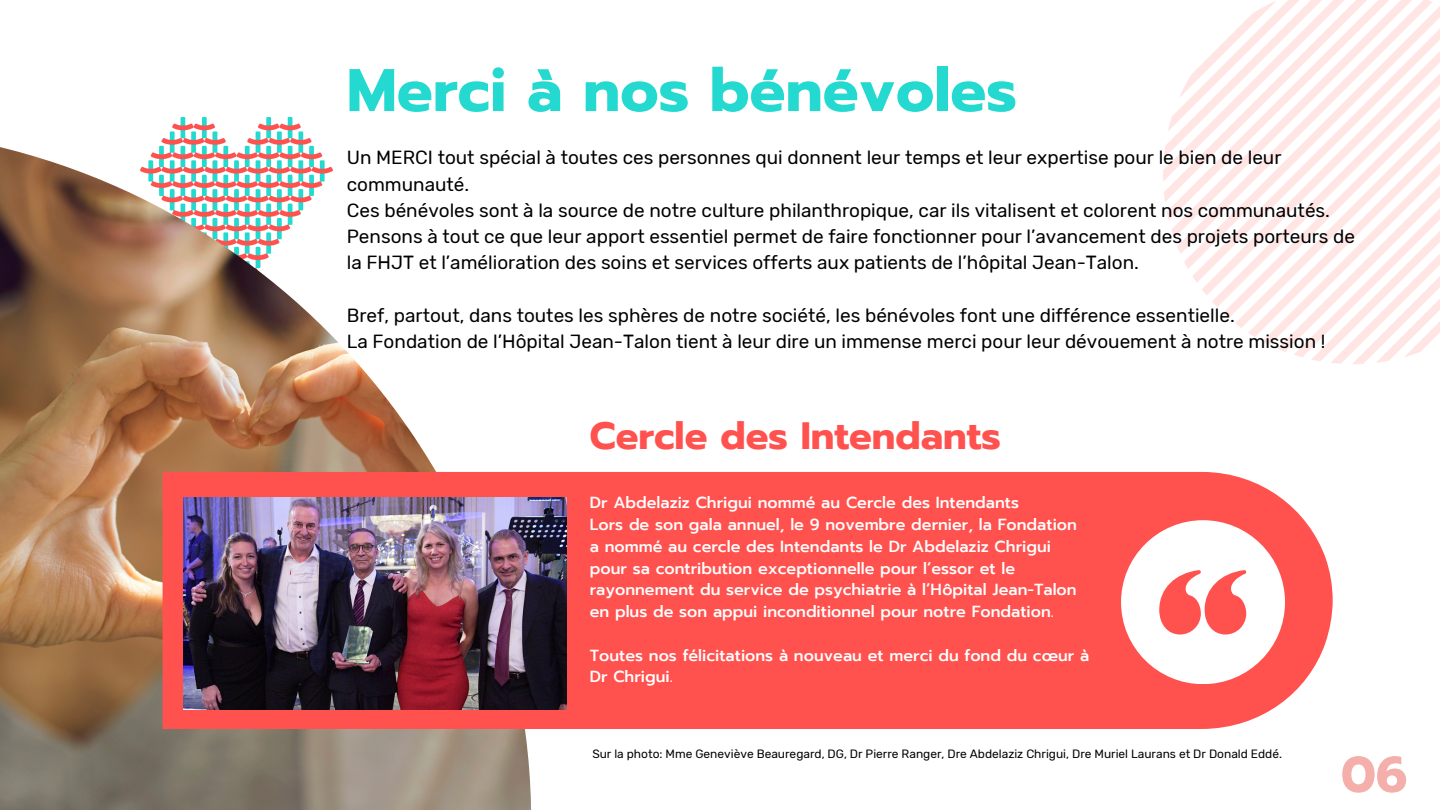
<style>
.page{position:relative;width:1440px;height:810px;background:#fff}
.page>*{position:absolute;margin:0;border:0;box-sizing:border-box;transform-origin:0 0}
.t1{font:700 60px "Prompt";color:#24d9cf}
.t2{font:700 50.2px "Prompt";color:#f4afab}
.t3{font:700 38px "Prompt";color:#ff524f}
.t4{font:19px/26.2px "Rubik";color:#000}
.t5{font:500 16px/21.8px "Prompt";color:#fff}
.t6{font:12px "Rubik";color:#000}
</style>
<div class="page">
<img style="left:172px;top:118px;width:129px;height:10px">
<img style="left:0;top:128px;width:531px;height:682px">
<div style="left:163px;top:472px;width:1170px;height:257px;background:#ff524f"></div>
<div style="left:1121px;top:520px;width:164px;height:164px;background:#fff;border-radius:50%"></div>
<svg style="left:1159px;top:570px;width:88px;height:65px"></svg>
<img style="left:183px;top:498px;width:384px;height:211px">
<svg style="left:1163px;top:0;width:277px;height:364px"></svg>
<p class="t1" style="left:347px;top:46px;width:672px">Merci à nos bénévoles</p>
<p class="t4" style="left:347px;top:145px;width:936px">Un MERCI tout spécial à toutes ces personnes qui donnent leur temps et leur expertise pour le bien de leur communauté.</p>
<p class="t4" style="left:347px;top:197px;width:1010px">Ces bénévoles sont à la source de notre culture philanthropique, car ils vitalisent et colorent nos communautés.<br>Pensons à tout ce que leur apport essentiel permet de faire fonctionner pour l’avancement des projets porteurs de la FHJT et l’amélioration des soins et services offerts aux patients de l’hôpital Jean-Talon.</p>
<p class="t4" style="left:347px;top:302px;width:889px">Bref, partout, dans toutes les sphères de notre société, les bénévoles font une différence essentielle.</p>
<p class="t4" style="left:347px;top:329px;width:980px">La Fondation de l’Hôpital Jean-Talon tient à leur dire un immense merci pour leur dévouement à notre mission !</p>
<p class="t3" style="left:590px;top:408px;width:413px">Cercle des Intendants</p>
<p class="t5" style="left:590px;top:492px;width:431px">Dr Abdelaziz Chrigui nommé au Cercle des Intendants</p>
<p class="t5" style="left:590px;top:514px;width:489px">Lors de son gala annuel, le 9 novembre dernier, la Fondation a nommé au cercle des Intendants le Dr Abdelaziz Chrigui pour sa contribution exceptionnelle pour l’essor et le rayonnement du service de psychiatrie à l’Hôpital Jean-Talon en plus de son appui inconditionnel pour notre Fondation.</p>
<p class="t5" style="left:590px;top:644px;width:501px">Toutes nos félicitations à nouveau et merci du fond du cœur à<br>Dr Chrigui.</p>
<p class="t6" style="left:592px;top:747px;width:691px">Sur la photo: Mme Geneviève Beauregard, DG, Dr Pierre Ranger, Dre Abdelaziz Chrigui, Dre Muriel Laurans et Dr Donald Eddé.</p>
<p class="t2" style="left:1341px;top:737px;width:68px">06</p>
</div>
